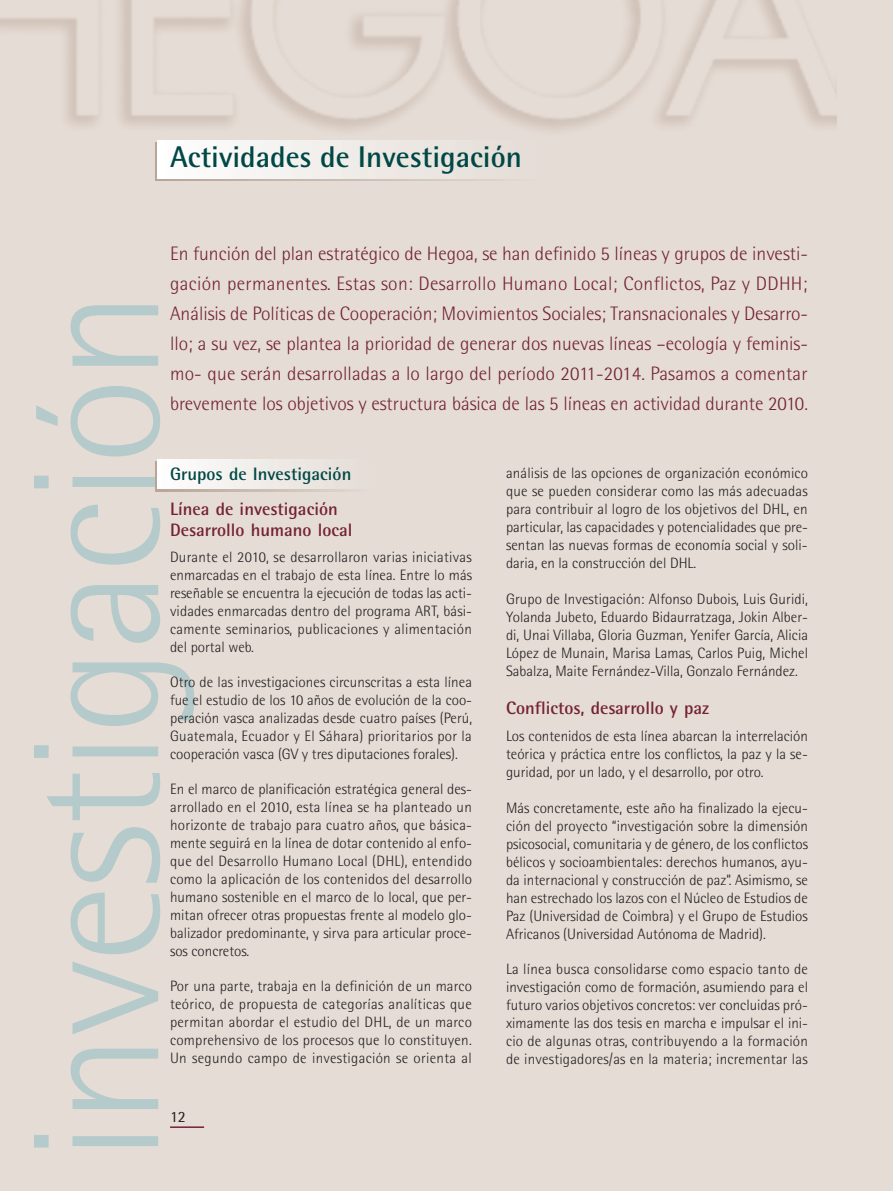
<style>
.page{position:relative;width:893px;height:1191px;background:#e4dcd5}
.page>*{position:absolute;margin:0;border:0;box-sizing:border-box;transform-origin:0 0}
.t1{font:300 180px "Rotis Semi Sans";letter-spacing:-.015em;color:#b4cacb}
.t2{font:700 30px "Rotis Semi Sans";color:#004846}
.t3{font:300 19.5px/30px "Rotis Semi Sans";color:#742233;text-align:justify}
.t4{font:700 18px/21.6px "Rotis Semi Sans";color:#742233}
.t5{font:700 18px "Rotis Semi Sans";color:#004846}
.t6{font:15.75px "Rotis Semi Sans";color:#231f20}
.t7{font:300 15px/18px "Rotis Semi Sans";color:#231f20;text-align:justify}
</style>
<div class="page">
<hr style="left:170px;top:1126px;width:34px;height:2px;background:#742233">
<img style="left:0;top:0;width:836px;height:130px">
<div style="left:155px;top:461px;width:213px;height:30px;background:linear-gradient(to right,#b7a496,#e3d9d2)"></div>
<div style="left:157px;top:459px;width:213px;height:29px;background:linear-gradient(to right,#fefefe,#e4dcd5)"></div>
<svg style="left:155px;top:142px;width:334px;height:39px"></svg>
<div style="left:157px;top:140px;width:383px;height:39px;background:linear-gradient(to right,#fefefe,#e4dcd5)"></div>
<h2 class="t2" style="left:170px;top:147px;width:353px">Actividades de Investigación</h2>
<p class="t3" style="left:170px;top:240px;width:639px">En función del plan estratégico de Hegoa, se han definido 5 líneas y grupos de investi&shy;gación permanentes. Estas son: Desarrollo Humano Local; Conflictos, Paz y DDHH; Análisis de Políticas de Cooperación; Movimientos Sociales; Transnacionales y Desarro&shy;llo; a su vez, se plantea la prioridad de generar dos nuevas líneas –ecología y feminis&shy;mo- que serán desarrolladas a lo largo del período 2011-2014. Pasamos a comentar brevemente los objetivos y estructura básica de las 5 líneas en actividad durante 2010.</p>
<h1 class="t1" style="left:34px;top:1161px;width:872px;rotate:-90deg">investigación</h1>
<p class="t5" style="left:170px;top:468px;width:183px">Grupos de Investigación</p>
<p class="t4" style="left:170px;top:499px;width:184px">Línea de investigación<br>Desarrollo humano local</p>
<p class="t7" style="left:170px;top:549px;width:303px">Durante el 2010, se desarrollaron varias iniciativas enmarcadas en el trabajo de esta línea. Entre lo más reseñable se encuentra la ejecución de todas las acti&shy;vidades enmarcadas dentro del programa ART, bási&shy;camente seminarios, publicaciones y alimentación del portal web.</p>
<p class="t7" style="left:170px;top:674px;width:304px">Otro de las investigaciones circunscritas a esta línea fue el estudio de los 10 años de evolución de la coo&shy;peración vasca analizadas desde cuatro países (Perú, Guatemala, Ecuador y El Sáhara) prioritarios por la cooperación vasca (GV y tres diputaciones forales).</p>
<p class="t7" style="left:170px;top:781px;width:304px">En el marco de planificación estratégica general des&shy;arrollado en el 2010, esta línea se ha planteado un horizonte de trabajo para cuatro años, que básica&shy;mente seguirá en la línea de dotar contenido al enfo&shy;que del Desarrollo Humano Local (DHL), entendido como la aplicación de los contenidos del desarrollo humano sostenible en el marco de lo local, que per&shy;mitan ofrecer otras propuestas frente al modelo glo&shy;balizador predominante, y sirva para articular proce&shy;sos concretos.</p>
<p class="t7" style="left:170px;top:978px;width:303px">Por una parte, trabaja en la definición de un marco teórico, de propuesta de categorías analíticas que permitan abordar el estudio del DHL, de un marco comprehensivo de los procesos que lo constituyen.<br>Un segundo campo de investigación se orienta al</p>
<p class="t7" style="left:506px;top:465px;width:304px">análisis de las opciones de organización económico que se pueden considerar como las más adecuadas para contribuir al logro de los objetivos del DHL, en particular, las capacidades y potencialidades que pre&shy;sentan las nuevas formas de economía social y soli&shy;daria, en la construcción del DHL.</p>
<p class="t7" style="left:506px;top:591px;width:304px">Grupo de Investigación: Alfonso Dubois, Luis Guridi, Yolanda Jubeto, Eduardo Bidaurratzaga, Jokin Alber&shy;di, Unai Villaba, Gloria Guzman, Yenifer García, Alicia López de Munain, Marisa Lamas, Carlos Puig, Michel Sabalza, Maite Fernández-Villa, Gonzalo Fernández.</p>
<p class="t4" style="left:506px;top:699px;width:205px">Conflictos, desarrollo y paz</p>
<p class="t7" style="left:506px;top:728px;width:303px">Los contenidos de esta línea abarcan la interrelación teórica y práctica entre los conflictos, la paz y la se&shy;guridad, por un lado, y el desarrollo, por otro.</p>
<p class="t7" style="left:506px;top:800px;width:304px">Más concretamente, este año ha finalizado la ejecu&shy;ción del proyecto “investigación sobre la dimensión psicosocial, comunitaria y de género, de los conflictos bélicos y socioambientales: derechos humanos, ayu&shy;da internacional y construcción de paz”. Asimismo, se han estrechado los lazos con el Núcleo de Estudios de Paz (Universidad de Coimbra) y el Grupo de Estudios Africanos (Universidad Autónoma de Madrid).</p>
<p class="t7" style="left:506px;top:961px;width:304px">La línea busca consolidarse como espacio tanto de investigación como de formación, asumiendo para el futuro varios objetivos concretos: ver concluidas pró&shy;ximamente las dos tesis en marcha e impulsar el ini&shy;cio de algunas otras, contribuyendo a la formación de investigadores/as en la materia; incrementar las</p>
<p class="t6" style="left:170px;top:1111px;width:17px">12</p>
</div>
